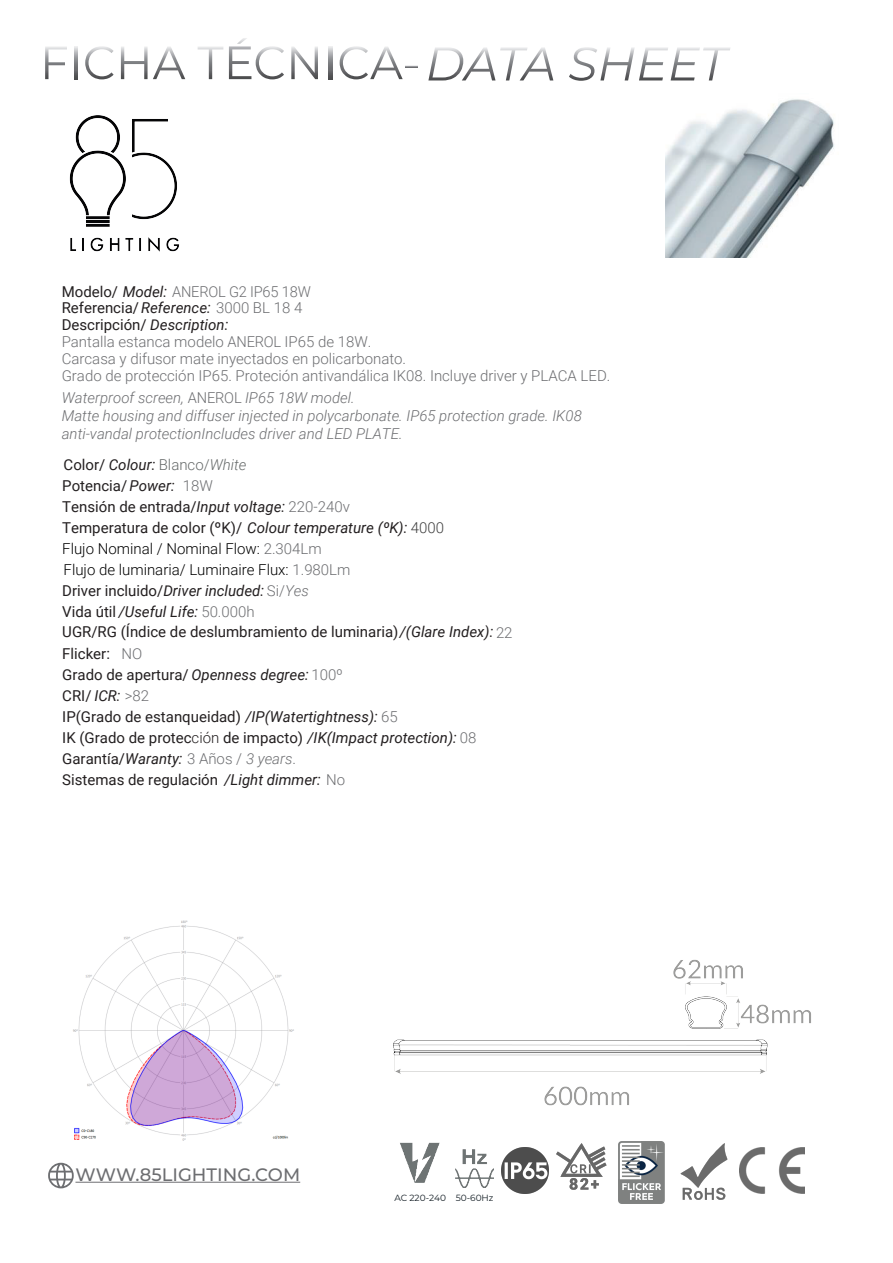
<style>
.page{position:relative;width:893px;height:1263px;background:#fff}
.page>*{position:absolute;margin:0;border:0;box-sizing:border-box;transform-origin:0 0}
.t1{font:500 18px "Montserrat";color:#6d6e71}
.t2{font:15px/20.9px "Roboto";color:#231f20}
.t3{font:300 15px/16.8px "Roboto";color:#6d6e71}
.t4{font:italic 300 15px/18px "Roboto";color:#6d6e71}
.t5{font:9px "Montserrat";color:#141e25}
.s1{font-weight:400;color:#231f20}
.s2{font-weight:400;font-style:italic;color:#231f20}
.s3{font-style:normal}
.s4{font-style:italic}
.s5{font-weight:300;color:#666a6a}
.s6{font-weight:300;font-style:italic;color:#666a6a}
.s7{font-weight:300;color:#6d6e71}
.s8{font-weight:300;color:#404040}
.s9{font-weight:300;color:#000}
.s10{font-weight:300;font-style:italic;color:#6d6e71}
.s11{font-weight:300}
</style>
<div class="page">
<svg style="left:45px;top:47px;width:22px;height:32px"></svg>
<svg style="left:74px;top:46px;width:4px;height:33px"></svg>
<svg style="left:85px;top:46px;width:29px;height:33px"></svg>
<svg style="left:121px;top:47px;width:64px;height:32px"></svg>
<svg style="left:198px;top:47px;width:25px;height:32px"></svg>
<svg style="left:229px;top:38px;width:55px;height:41px"></svg>
<svg style="left:291px;top:47px;width:27px;height:32px"></svg>
<svg style="left:329px;top:46px;width:3px;height:33px"></svg>
<svg style="left:340px;top:46px;width:77px;height:33px"></svg>
<svg style="left:428px;top:47px;width:125px;height:33px"></svg>
<svg style="left:569px;top:47px;width:161px;height:34px"></svg>
<img style="left:73px;top:920px;width:221px;height:221px">
<svg style="left:48px;top:1163px;width:26px;height:25px"></svg>
<hr style="left:75px;top:1182px;width:225px;height:1px;background:#6d6e71">
<img style="left:393px;top:959px;width:418px;height:147px">
<img style="left:665px;top:99px;width:169px;height:159px">
<img style="left:69px;top:115px;width:110px;height:137px">
<img style="left:556px;top:1143px;width:51px;height:47px">
<img style="left:455px;top:1149px;width:38px;height:38px">
<img style="left:400px;top:1142px;width:40px;height:41px">
<img style="left:502px;top:1147px;width:46px;height:46px">
<img style="left:618px;top:1141px;width:46px;height:63px">
<img style="left:740px;top:1147px;width:64px;height:47px">
<img style="left:680px;top:1143px;width:48px;height:56px">
<p class="t3" style="left:62px;top:282px;width:550px"><span class="s1">Modelo/</span> <span class="s2">Model:</span> ANEROL G2 IP65 18W<br><span class="s1">Referencia/</span><span class="s2">Reference:</span> 3000 BL 18 4<br><span class="s1">Descripción/</span> <span class="s2">Description:<br></span>Pantalla estanca modelo ANEROL IP65 de 18W.<br>Carcasa y difusor mate inyectados en policarbonato.<br>Grado de protección IP65. Proteción antivandálica IK08. Incluye driver y PLACA LED.</p>
<p class="t4" style="left:62px;top:388px;width:522px">Waterproof screen, <span class="s3">ANEROL</span> IP65 18W model.<br>Matte housing and diffuser injected in polycarbonate. IP65 protection grade. IK08 anti-vandal protectionIncludes driver and LED PLATE.</p>
<p class="t2" style="left:62px;top:454px;width:452px">Color/ <span class="s4">Colour:</span> <span class="s5">Blanco/</span><span class="s6">White<br></span>Potencia/ <span class="s4">Power:</span> <span class="s7">18W<br></span>Tensión de entrada/<span class="s4">Input voltage:</span> <span class="s7">220-240v<br></span>Temperatura de color (ºK)/ <span class="s4">Colour temperature (ºK):</span> <span class="s8">4000<br></span><span class="s9">Flujo Nominal / Nominal Flow:</span> <span class="s7">2.304Lm<br></span><span class="s9">Flujo de luminaria/ Luminaire Flux:</span> <span class="s7">1.980Lm<br></span>Driver incluido/<span class="s4">Driver included:</span> <span class="s7">Si/</span><span class="s10">Yes<br></span>Vida útil <span class="s4">/Useful Life:</span> <span class="s7">50.000h<br></span>UGR/RG (Índice de deslumbramiento de luminaria)<span class="s4">/(Glare Index):</span> <span class="s7">22</span></p>
<p class="t2" style="left:62px;top:643px;width:416px">Flicker: <span class="s7">NO<br></span>Grado de apertura/ <span class="s4">Openness degree:</span> <span class="s7">100º<br></span>CRI/ <span class="s4">ICR:</span> <span class="s7">&gt;82<br></span>IP(Grado de estanqueidad) <span class="s4">/IP(Watertightness):</span> <span class="s7">65<br></span>IK (Grado de protec<span class="s11">ción</span> de impacto) <span class="s4">/IK(Impact protection):</span> <span class="s7">08<br></span>Garantía/<span class="s4">Waranty:</span> <span class="s7">3 Años /</span> <span class="s10">3 years</span><span class="s7">.<br></span>Sistemas de regulación <span class="s4">/Light dimmer:</span> <span class="s7">No</span></p>
<p class="t1" style="left:75px;top:1162px;width:226px">WWW.85LIGHTING.COM</p>
<p class="t5" style="left:394px;top:1192px;width:101px">AC 220-240 50-60Hz</p>
</div>
